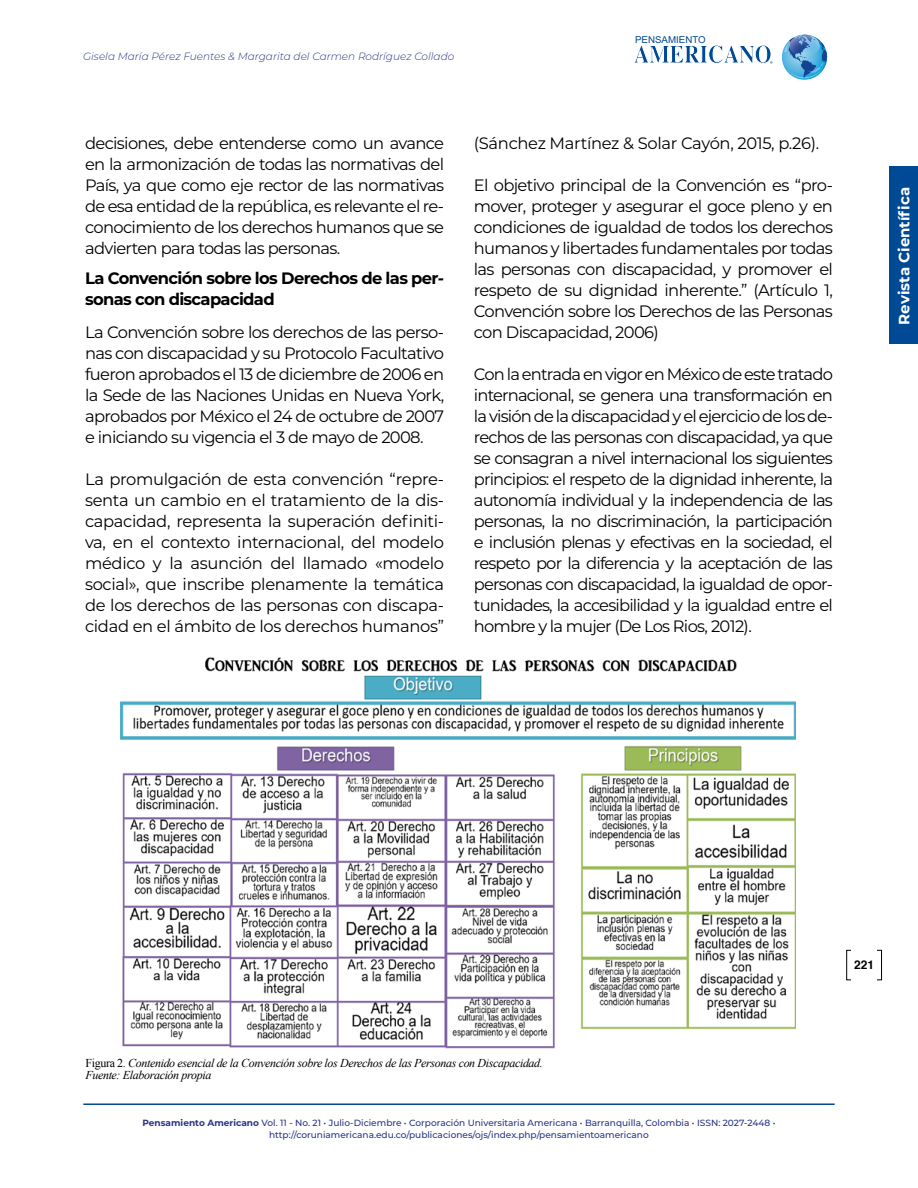
<style>
.page{position:relative;width:918px;height:1188px;background:#fff}
.page>*{position:absolute;margin:0;border:0;box-sizing:border-box;transform-origin:0 0}
.t1{font:16.5px/21px "Montserrat";letter-spacing:-.04em;color:#000;text-align:justify}
.t2{font:700 16.5px/21px "Montserrat";letter-spacing:-.04em;color:#000}
.t3{font:16.5px "Montserrat";letter-spacing:-.02em;color:#000}
.t4{font:700 15px "Montserrat";color:#fff}
.t5{font:italic 12px/12px "Times New Roman";letter-spacing:-.03em;color:#000}
.t6{font:700 12px "Helvetica";color:#000}
.t7{font:italic 300 10.5px "Montserrat";color:#283583}
.t8{font:9.45px "Arial";color:#004994}
.t9{font:500 9px/12px "Montserrat";color:#283583;text-align:center}
.s1{font-style:normal}
.s2{font-weight:700}
</style>
<div class="page">
<div style="left:846px;top:950px;width:36px;height:30px;border:1px solid #000"></div>
<div style="left:851px;top:949px;width:26px;height:32px;background:#fff"></div>
<svg style="left:782px;top:35px;width:45px;height:45px"></svg>
<svg style="left:634px;top:45px;width:138px;height:19px"></svg>
<hr style="left:83px;top:1103px;width:752px;height:2px;background:#004994">
<div style="left:890px;top:167px;width:28px;height:177px;background:#004994"></div>
<img style="left:120px;top:657px;width:676px;height:392px">
<p class="t7" style="left:83px;top:49px;width:373px">Gisela María Pérez Fuentes &amp; Margarita del Carmen Rodríguez Collado</p>
<p class="t8" style="left:635px;top:34px;width:72px">PENSAMIENTO</p>
<p class="t1" style="left:85px;top:132px;width:361px">decisiones, debe entenderse como un avance en la armonización de todas las normativas del País, ya que como eje rector de las normativas de esa entidad de la república, es relevante el re&shy;conocimiento de los derechos humanos que se advierten para todas las personas.</p>
<p class="t2" style="left:85px;top:266px;width:361px">La Convención sobre los Derechos de las per&shy;sonas con discapacidad</p>
<p class="t1" style="left:85px;top:321px;width:361px">La Convención sobre los derechos de las perso&shy;nas con discapacidad y su Protocolo Facultativo fueron aprobados el 13 de diciembre de 2006 en la Sede de las Naciones Unidas en Nueva York, aprobados por México el 24 de octubre de 2007 e iniciando su vigencia el 3 de mayo de 2008.</p>
<p class="t1" style="left:85px;top:468px;width:361px">La promulgación de esta convención “repre&shy;senta un cambio en el tratamiento de la dis&shy;capacidad, representa la superación definiti&shy;va, en el contexto internacional, del modelo médico y la asunción del llamado «modelo social», que inscribe plenamente la temática de los derechos de las personas con discapa&shy;cidad en el ámbito de los derechos humanos”</p>
<p class="t3" style="left:474px;top:131px;width:347px">(Sánchez Martínez &amp; Solar Cayón, 2015, p.26).</p>
<p class="t1" style="left:474px;top:174px;width:361px">El objetivo principal de la Convención es “pro&shy;mover, proteger y asegurar el goce pleno y en condiciones de igualdad de todos los derechos humanos y libertades fundamentales por todas las personas con discapacidad, y promover el respeto de su dignidad inherente.” (Artículo 1, Convención sobre los Derechos de las Personas con Discapacidad, 2006)</p>
<p class="t1" style="left:474px;top:363px;width:361px">Con la entrada en vigor en México de este tratado internacional, se genera una transformación en la visión de la discapacidad y el ejercicio de los de&shy;rechos de las personas con discapacidad, ya que se consagran a nivel internacional los siguientes principios: el respeto de la dignidad inherente, la autonomía individual y la independencia de las personas, la no discriminación, la participación e inclusión plenas y efectivas en la sociedad, el respeto por la diferencia y la aceptación de las personas con discapacidad, la igualdad de opor&shy;tunidades, la accesibilidad y la igualdad entre el hombre y la mujer (De Los Rios, 2012).</p>
<p class="t4" style="left:893px;top:325px;width:139px;rotate:-90deg">Revista Científica</p>
<p class="t5" style="left:85px;top:1056px;width:459px"><span class="s1">Figura 2.</span> Contenido esencial de la Convención sobre los Derechos de las Personas con Discapacidad.<br>Fuente: Elaboración propia</p>
<p class="t9" style="left:142px;top:1116px;width:635px"><span class="s2">Pensamiento Americano</span> Vol. 11 - No. 21 • Julio-Diciembre • Corporación Universitaria Americana • Barranquilla, Colombia • ISSN: 2027-2448 • http://coruniamericana.edu.co/publicaciones/ojs/index.php/pensamientoamericano</p>
<p class="t6" style="left:854px;top:955px;width:22px">221</p>
</div>
